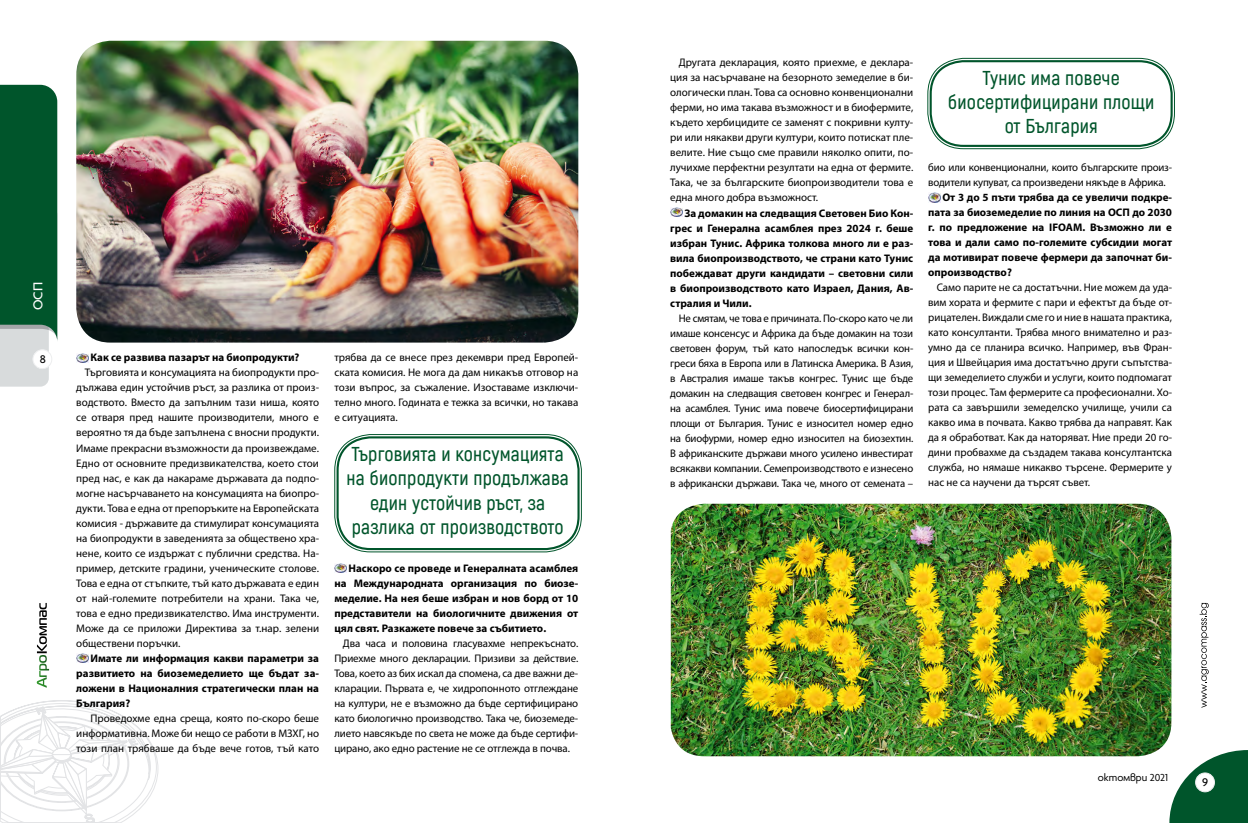
<style>
.page{position:relative;width:1248px;height:823px;background:#fff}
.page>*{position:absolute;margin:0;border:0;box-sizing:border-box;transform-origin:0 0}
.t1{font:600 20px/24px "Akrobat";letter-spacing:.01em;color:#00552b;text-align:center}
.t2{font:500 14px "Agenda Bg";color:#fff}
.t3{font:500 12px "Agenda Bg";color:#000}
.t4{font:11px/15px "Myriad Pro";letter-spacing:-.005em;color:#000;text-align:justify}
.t5{font:700 11px/15px "Myriad Pro";color:#000;text-align:justify}
.t6{font:11px "Agenda Bg";color:#000}
</style>
<div class="page">
<svg style="left:1199px;top:602px;width:9px;height:105px"></svg>
<svg style="left:1169px;top:750px;width:78px;height:72px"></svg>
<div style="left:1195px;top:772px;width:19px;height:19px;background:#fff;border-radius:50%"></div>
<div style="left:1194px;top:772px;width:20px;height:19px;border:1px solid #edeeef;border-radius:50%"></div>
<svg style="left:0;top:85px;width:57px;height:301px;background:#2d714f"></svg>
<div style="left:334px;top:434px;width:247px;height:118px;border:1px solid #00552b;border-radius:36px"></div>
<div style="left:336px;top:436px;width:243px;height:113px;border:2px solid #00552b;border-radius:33px"></div>
<div style="left:927px;top:58px;width:247px;height:91px;border:1px solid #00552b;border-radius:36px"></div>
<div style="left:929px;top:60px;width:243px;height:87px;border:2px solid #00552b;border-radius:33px"></div>
<img style="left:76px;top:41px;width:502px;height:301px">
<img style="left:670px;top:503px;width:501px;height:252px">
<svg style="left:76px;top:353px;width:12px;height:9px"></svg>
<svg style="left:0;top:602px;width:158px;height:220px"></svg>
<svg style="left:334px;top:563px;width:12px;height:9px"></svg>
<svg style="left:670px;top:207px;width:12px;height:10px"></svg>
<svg style="left:928px;top:192px;width:12px;height:10px"></svg>
<p class="t2" style="left:30px;top:310px;width:30px;rotate:-90deg">ОСП</p>
<p class="t3" style="left:40px;top:352px;width:8px">8</p>
<p class="t5" style="left:90px;top:349px;width:210px">Как се развива пазарът на биопродукти?</p>
<p class="t4" style="left:76px;top:365px;width:244px;text-indent:9px">Търговията и консумацията на биопродукти про&shy;дължава един устойчив ръст, за разлика от произ&shy;водството. Вместо да запълним тази ниша, която се отваря пред нашите производители, много е вероятно тя да бъде запълнена с вносни продукти.<br>Имаме прекрасни възможности да произвеждаме.<br>Едно от основните предизвикателства, което стои пред нас, е как да накараме държавата да подпо&shy;могне насърчаването на консумацията на биопро&shy;дукти. Това е една от препоръките на Европейската комисия - държавите да стимулират консумацията на биопродукти в заведенията за обществено хра&shy;нене, които се издържат с публични средства. На&shy;пример, детските градини, ученическите столове.<br>Това е една от стъпките, тъй като държавата е един от най-големите потребители на храни. Така че, това е едно предизвикателство. Има инструменти.<br>Може да се приложи Директива за т.нар. зелени обществени поръчки.</p>
<p class="t5" style="left:76px;top:649px;width:244px;text-indent:14px">Имате ли информация какви параметри за развитието на биоземеделието ще бъдат за&shy;ложени в Националния стратегически план на България?</p>
<p class="t4" style="left:76px;top:710px;width:244px;text-indent:14px">Проведохме една среща, която по-скоро беше информативна. Може би нещо се работи в МЗХГ, но този план трябваше да бъде вече готов, тъй като</p>
<p class="t4" style="left:334px;top:350px;width:245px">трябва да се внесе през декември пред Европей&shy;ската комисия. Не мога да дам никакъв отговор на този въпрос, за съжаление. Изоставаме изключи&shy;телно много. Годината е тежка за всички, но такава е ситуацията.</p>
<h1 class="t1" style="left:346px;top:442px;width:224px">Търговията и консумацията на биопродукти продължава един устойчив ръст, за разлика от производството</h1>
<p class="t5" style="left:334px;top:559px;width:245px;text-indent:14px">Наскоро се проведе и Генералната асамблея на Международната организация по биозе&shy;меделие. На нея беше избран и нов борд от 10 представители на биологичните движения от цял свят. Разкажете повече за събитието.</p>
<p class="t4" style="left:334px;top:635px;width:245px;text-indent:9px">Два часа и половина гласувахме непрекъснато.<br>Приехме много декларации. Призиви за действие.<br>Това, което аз бих искал да спомена, са две важни де&shy;кларации. Първата е, че хидропонното отглеждане на култури, не е възможно да бъде сертифицирано като биологично производство. Така че, биоземеде&shy;лието навсякъде по света не може да бъде сертифи&shy;цирано, ако едно растение не се отглежда в почва.</p>
<p class="t4" style="left:670px;top:55px;width:244px;text-indent:9px">Другата декларация, която приехме, е деклара&shy;ция за насърчаване на безорното земеделие в би&shy;ологически план. Това са основно конвенционални ферми, но има такава възможност и в биофермите, където хербицидите се заменят с покривни култу&shy;ри или някакви други култури, които потискат пле&shy;велите. Ние също сме правили няколко опити, по&shy;лучихме перфектни резултати на една от фермите.<br>Така, че за българските биопроизводители това е една много добра възможност.</p>
<p class="t5" style="left:670px;top:205px;width:244px;text-indent:14px">За домакин на следващия Световен Био Кон&shy;грес и Генерална асамблея през 2024 г. беше избран Тунис. Африка толкова много ли е раз&shy;вила биопроизводството, че страни като Тунис побеждават други кандидати – световни сили в биопроизводството като Израел, Дания, Ав&shy;стралия и Чили.</p>
<p class="t4" style="left:670px;top:310px;width:244px;text-indent:9px">Не смятам, че това е причината. По-скоро като че ли имаше консенсус и Африка да бъде домакин на този световен форум, тъй като напоследък всички кон&shy;греси бяха в Европа или в Латинска Америка. В Азия, в Австралия имаше такъв конгрес. Тунис ще бъде домакин на следващия световен конгрес и Генерал&shy;на асамблея. Тунис има повече биосертифицирани площи от България. Тунис е износител номер едно на биофурми, номер едно износител на биозехтин.<br>В африканските държави много усилено инвестират всякакви компании. Семепроизводството е изнесено в африкански държави. Така че, много от семената –</p>
<h1 class="t1" style="left:947px;top:66px;width:208px">Тунис има повече биосертифицирани площи от България</h1>
<p class="t4" style="left:928px;top:159px;width:245px">био или конвенционални, които българските произ&shy;водители купуват, са произведени някъде в Африка.</p>
<p class="t5" style="left:928px;top:189px;width:245px;text-indent:14px">От 3 до 5 пъти трябва да се увеличи подкре&shy;пата за биоземеделие по линия на ОСП до 2030 г. по предложение на IFOAM. Възможно ли е това и дали само по-големите субсидии могат да мотивират повече фермери да започнат би&shy;опроизводство?</p>
<p class="t4" style="left:928px;top:279px;width:245px;text-indent:9px">Само парите не са достатъчни. Ние можем да уда&shy;вим хората и фермите с пари и ефектът да бъде от&shy;рицателен. Виждали сме го и ние в нашата практика, като консултанти. Трябва много внимателно и раз&shy;умно да се планира всичко. Например, във Фран&shy;ция и Швейцария има достатъчно други съпътства&shy;щи земеделието служби и услуги, които подпомагат този процес. Там фермерите са професионални. Хо&shy;рата са завършили земеделско училище, учили са какво има в почвата. Какво трябва да направят. Как да я обработват. Как да наторяват. Ние преди 20 го&shy;дини пробвахме да създадем такава консултантска служба, но нямаше никакво търсене. Фермерите у нас не са научени да търсят съвет.</p>
<p class="t6" style="left:1097px;top:771px;width:72px">октомври 2021</p>
<p class="t3" style="left:1202px;top:774px;width:8px">9</p>
</div>
